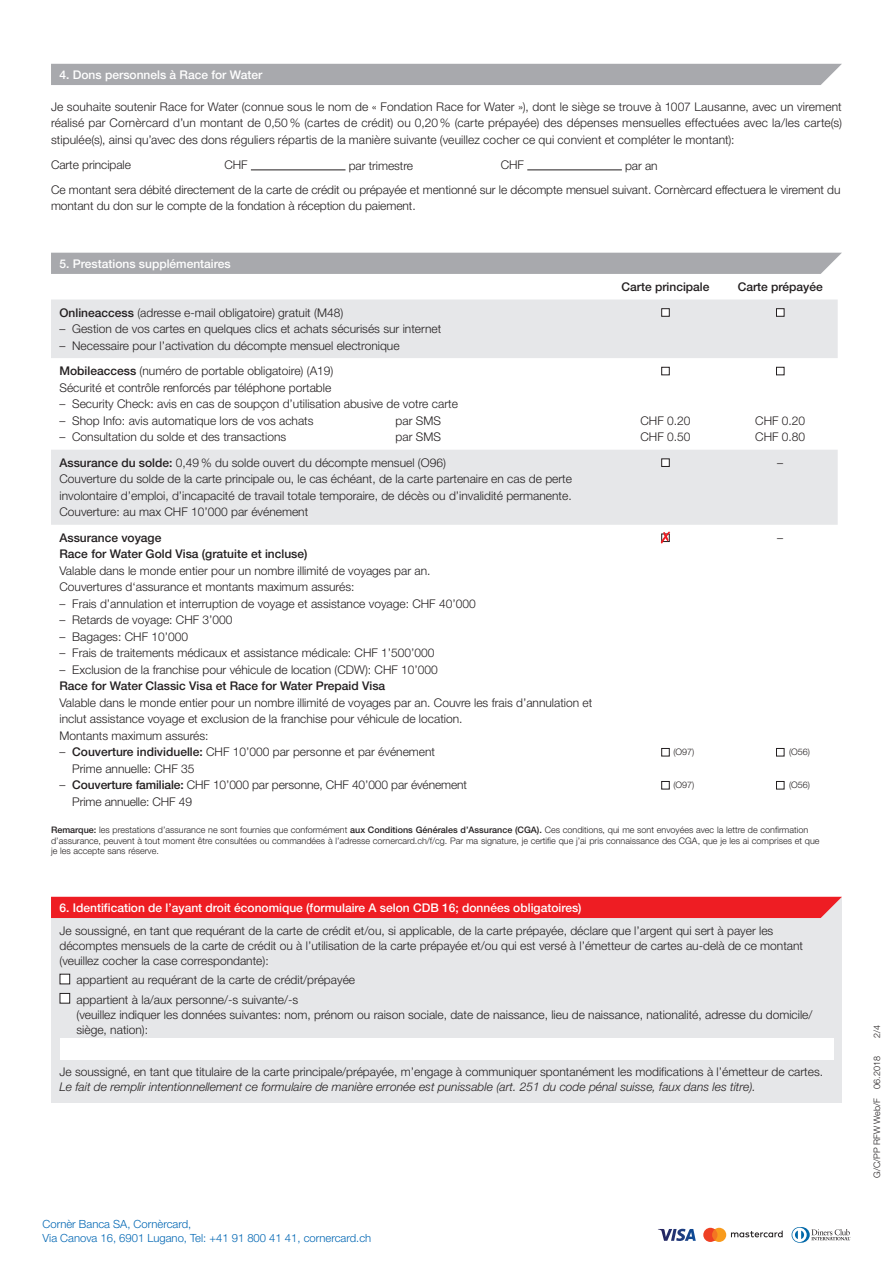
<style>
.page{position:relative;width:893px;height:1263px;background:#fff}
.page>*{position:absolute;margin:0;border:0;box-sizing:border-box;transform-origin:0 0}
.t1{font:300 12px/16.5px "Helvetica Neue LT Std";color:#231f20}
.t2{font:500 12px "Helvetica Neue LT Std";color:#fff}
.t3{font:500 12px/16.5px "Helvetica Neue LT Std";color:#231f20}
.t4{font:italic 300 12px "Helvetica Neue LT Std";color:#231f20}
.t5{font:300 11.25px/13.5px "Helvetica Neue LT Std";color:#0166b3}
.t6{font:300 9px/10.5px "Helvetica Neue LT Std";color:#231f20}
.s1{font-weight:500}
</style>
<div class="page">
<svg style="left:658px;top:1229px;width:38px;height:12px"></svg>
<svg style="left:703px;top:1228px;width:80px;height:14px"></svg>
<svg style="left:792px;top:1227px;width:58px;height:16px"></svg>
<div style="left:51px;top:897px;width:791px;height:205px;background:#e6e7e9"></div>
<div style="left:60px;top:974px;width:10px;height:10px;background:#fff"></div>
<div style="left:60px;top:974px;width:10px;height:10px;border:1px solid #231f20"></div>
<div style="left:60px;top:993px;width:10px;height:10px;background:#fff"></div>
<div style="left:60px;top:993px;width:10px;height:10px;border:1px solid #231f20"></div>
<div style="left:60px;top:1038px;width:773px;height:22px;background:#fff"></div>
<div style="left:51px;top:897px;width:791px;height:21px;background:#ee1d23"></div>
<div style="left:51px;top:64px;width:791px;height:21px;background:#a8a9ad"></div>
<hr style="left:251px;top:170px;width:94px;height:1px;background:#231f20">
<hr style="left:527px;top:170px;width:95px;height:1px;background:#231f20">
<div style="left:51px;top:253px;width:791px;height:21px;background:#a8a9ad"></div>
<svg style="left:51px;top:299px;width:787px;height:226px;fill:#e6e7e9"></svg>
<div style="left:662px;top:309px;width:7px;height:7px;background:#fff"></div>
<div style="left:661px;top:308px;width:9px;height:9px;border:1px solid #231f20"></div>
<div style="left:776px;top:309px;width:8px;height:7px;background:#fff"></div>
<div style="left:776px;top:308px;width:8px;height:9px;border:1px solid #231f20"></div>
<div style="left:662px;top:367px;width:7px;height:8px;background:#fff"></div>
<div style="left:661px;top:367px;width:9px;height:8px;border:1px solid #231f20"></div>
<div style="left:776px;top:367px;width:8px;height:8px;background:#fff"></div>
<div style="left:776px;top:367px;width:8px;height:8px;border:1px solid #231f20"></div>
<div style="left:662px;top:459px;width:7px;height:7px;background:#fff"></div>
<div style="left:661px;top:458px;width:9px;height:9px;border:1px solid #231f20"></div>
<div style="left:661px;top:748px;width:9px;height:8px;border:1px solid #231f20"></div>
<div style="left:661px;top:781px;width:9px;height:8px;border:1px solid #231f20"></div>
<div style="left:776px;top:748px;width:8px;height:8px;border:1px solid #231f20"></div>
<div style="left:776px;top:781px;width:8px;height:8px;border:1px solid #231f20"></div>
<svg style="left:661px;top:531px;width:9px;height:12px"></svg>
<p class="t2" style="left:60px;top:67px;width:204px">4. Dons personnels à Race for Water</p>
<p class="t1" style="left:51px;top:98px;width:792px;text-align:justify">Je souhaite soutenir Race for Water (connue sous le nom de « Fondation Race for Water »), dont le siège se trouve à 1007 Lausanne, avec un virement réalisé par Cornèrcard d’un montant de 0,50 % (cartes de crédit) ou 0,20 % (carte prépayée) des dépenses mensuelles effectuées avec la/les carte(s) stipulée(s), ainsi qu’avec des dons réguliers répartis de la manière suivante (veuillez cocher ce qui convient et compléter le montant):</p>
<p class="t1" style="left:51px;top:156px;width:82px">Carte principale</p>
<p class="t1" style="left:224px;top:156px;width:25px">CHF</p>
<p class="t1" style="left:349px;top:157px;width:66px">par trimestre</p>
<p class="t1" style="left:501px;top:156px;width:25px">CHF</p>
<p class="t1" style="left:51px;top:154px;width:791px;line-height:23.5px;text-indent:574px">par an<br>Ce montant sera débité directement de la carte de crédit ou prépayée et mentionné sur le décompte mensuel suivant. Cornèrcard effectuera le virement du</p>
<p class="t1" style="left:51px;top:197px;width:366px">montant du don sur le compte de la fondation à réception du paiement.</p>
<p class="t2" style="left:60px;top:256px;width:173px">5. Prestations supplémentaires</p>
<p class="t1" style="left:60px;top:304px;width:285px"><span class="s1">Onlineaccess</span> (adresse e-mail obligatoire) gratuit (M48)</p>
<p class="t1" style="left:60px;top:320px;width:383px">– Gestion de vos cartes en quelques clics et achats sécurisés sur internet</p>
<p class="t1" style="left:60px;top:332px;width:342px;line-height:25.7px">– Necessaire pour l’activation du décompte mensuel electronique<br><span class="s1">Mobileaccess</span> (numéro de portable obligatoire) (A19)</p>
<p class="t1" style="left:60px;top:379px;width:273px">Sécurité et contrôle renforcés par téléphone portable</p>
<p class="t1" style="left:60px;top:395px;width:400px">– Security Check: avis en cas de soupçon d’utilisation abusive de votre carte</p>
<p class="t1" style="left:60px;top:412px;width:256px">– Shop Info: avis automatique lors de vos achats</p>
<p class="t1" style="left:396px;top:412px;width:47px">par SMS</p>
<p class="t1" style="left:60px;top:428px;width:228px">– Consultation du solde et des transactions</p>
<p class="t1" style="left:396px;top:428px;width:47px">par SMS</p>
<p class="t3" style="left:621px;top:278px;width:90px">Carte principale</p>
<p class="t3" style="left:738px;top:278px;width:87px">Carte prépayée</p>
<p class="t1" style="left:640px;top:412px;width:52px">CHF 0.20<br>CHF 0.50</p>
<p class="t1" style="left:755px;top:412px;width:52px">CHF 0.20<br>CHF 0.80</p>
<p class="t1" style="left:60px;top:454px;width:514px"><span class="s1">Assurance du solde:</span> 0,49 % du solde ouvert du décompte mensuel (O96)<br>Couverture du solde de la carte principale ou, le cas échéant, de la carte partenaire en cas de perte involontaire d’emploi, d’incapacité de travail totale temporaire, de décès ou d’invalidité permanente.<br>Couverture: au max CHF 10’000 par événement</p>
<p class="t1" style="left:777px;top:454px;width:7px">–</p>
<p class="t3" style="left:60px;top:529px;width:250px">Assurance voyage<br>Race for Water Gold Visa (gratuite et incluse)</p>
<p class="t1" style="left:60px;top:562px;width:373px">Valable dans le monde entier pour un nombre illimité de voyages par an.<br>Couvertures d‘assurance et montants maximum assurés:</p>
<p class="t1" style="left:60px;top:595px;width:418px">– Frais d’annulation et interruption de voyage et assistance voyage: CHF 40’000</p>
<p class="t1" style="left:60px;top:612px;width:175px">– Retards de voyage: CHF 3’000</p>
<p class="t1" style="left:60px;top:628px;width:130px">– Bagages: CHF 10’000</p>
<p class="t1" style="left:60px;top:645px;width:377px">– Frais de traitements médicaux et assistance médicale: CHF 1’500’000</p>
<p class="t1" style="left:60px;top:661px;width:380px">– Exclusion de la franchise pour véhicule de location (CDW): CHF 10’000</p>
<p class="t3" style="left:60px;top:678px;width:327px">Race for Water Classic Visa et Race for Water Prepaid Visa</p>
<p class="t1" style="left:60px;top:694px;width:534px">Valable dans le monde entier pour un nombre illimité de voyages par an. Couvre les frais d’annulation et inclut assistance voyage et exclusion de la franchise pour véhicule de location.<br>Montants maximum assurés:</p>
<p class="t1" style="left:72px;top:744px;width:364px;text-indent:-13px">– <span class="s1">Couverture individuelle:</span> CHF 10’000 par personne et par événement<br>Prime annuelle: CHF 35</p>
<p class="t1" style="left:72px;top:777px;width:396px;text-indent:-13px">– <span class="s1">Couverture familiale:</span> CHF 10’000 par personne, CHF 40’000 par événement<br>Prime annuelle: CHF 49</p>
<p class="t1" style="left:777px;top:529px;width:7px">–</p>
<p class="t6" style="left:674px;top:747px;width:22px">(O97)</p>
<p class="t6" style="left:789px;top:747px;width:22px">(O56)</p>
<p class="t6" style="left:674px;top:780px;width:22px">(O97)</p>
<p class="t6" style="left:789px;top:780px;width:22px">(O56)</p>
<p class="t6" style="left:51px;top:824px;width:770px"><span class="s1">Remarque:</span> les prestations d’assurance ne sont fournies que conformément <span class="s1">aux Conditions Générales d’Assurance (CGA).</span> Ces conditions, qui me sont envoyées avec la lettre de confirmation d’assurance, peuvent à tout moment être consultées ou commandées à l’adresse cornercard.ch/f/cg. Par ma signature, je certifie que j’ai pris connaissance des CGA, que je les ai comprises et que je les accepte sans réserve.</p>
<p class="t2" style="left:60px;top:900px;width:524px">6. Identification de l’ayant droit économique (formulaire A selon CDB 16; données obligatoires)</p>
<p class="t1" style="left:60px;top:923px;width:745px;line-height:15px">Je soussigné, en tant que requérant de la carte de crédit et/ou, si applicable, de la carte prépayée, déclare que l’argent qui sert à payer les décomptes mensuels de la carte de crédit ou à l’utilisation de la carte prépayée et/ou qui est versé à l’émetteur de cartes au-delà de ce montant (veuillez cocher la case correspondante):</p>
<p class="t1" style="left:77px;top:970px;width:280px;line-height:19.2px">appartient au requérant de la carte de crédit/prépayée appartient à la/aux personne/-s suivante/-s</p>
<p class="t1" style="left:77px;top:1006px;width:737px;line-height:15px">(veuillez indiquer les données suivantes: nom, prénom ou raison sociale, date de naissance, lieu de naissance, nationalité, adresse du domicile/ siège, nation):</p>
<p class="t1" style="left:60px;top:1063px;width:765px">Je soussigné, en tant que titulaire de la carte principale/prépayée, m’engage à communiquer spontanément les modifications à l’émetteur de cartes.</p>
<p class="t4" style="left:60px;top:1080px;width:698px">Le fait de remplir intentionnellement ce formulaire de manière erronée est punissable (art. 251 du code pénal suisse, faux dans les titre).</p>
<p class="t5" style="left:43px;top:1217px;width:330px">Cornèr Banca SA, Cornèrcard,<br>Via Canova 16, 6901 Lugano, Tel: +41 91 800 41 41, cornercard.ch</p>
<p class="t6" style="left:872px;top:1038px;width:15px;rotate:-90deg">2/4</p>
<p class="t6" style="left:872px;top:1178px;width:123px;rotate:-90deg">G/C/PP RFW Web/F 06.2018</p>
</div>
